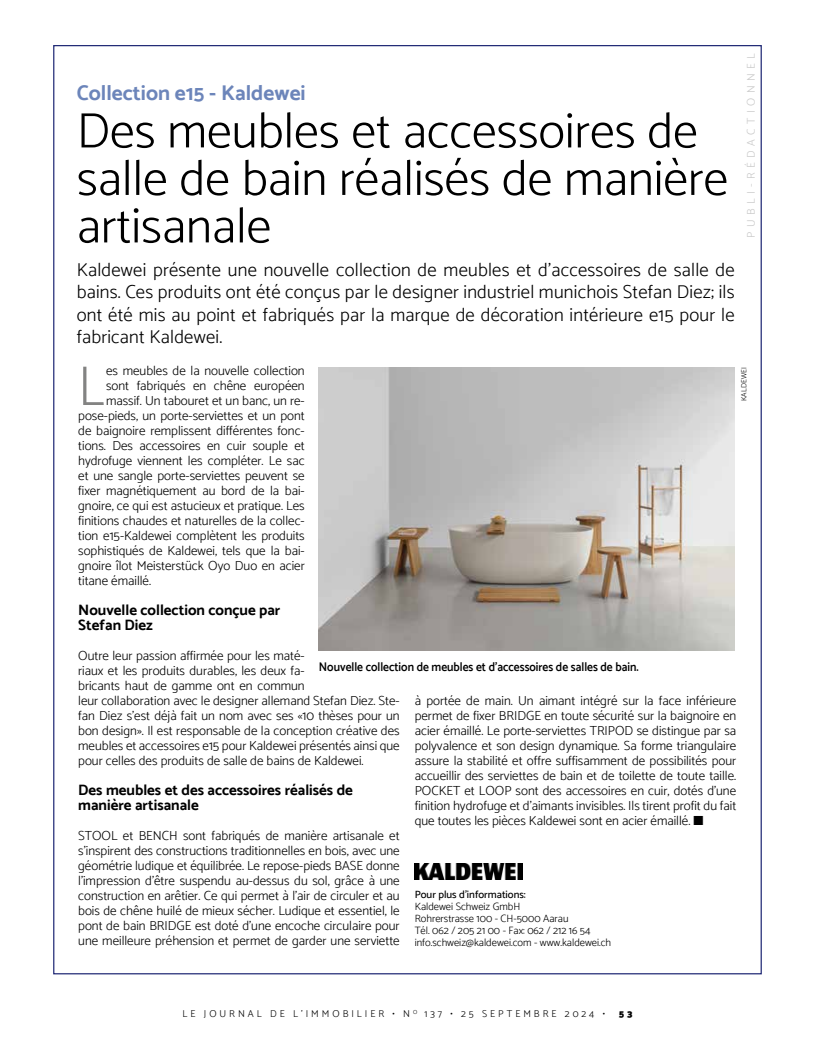
<style>
.page{position:relative;width:815px;height:1063px;background:#fff}
.page>*{position:absolute;margin:0;border:0;box-sizing:border-box;transform-origin:0 0}
.t1{font:300 56.38px "Catamaran";color:#838382;scale:.93 1}
.t2{font:300 50px/47.5px "Catamaran";color:#000}
.t3{font:700 21.25px "Catamaran";color:#6c85ba}
.t4{font:300 18.75px/22.5px "Catamaran";letter-spacing:.01em;color:#000;text-align:justify}
.t5{font:700 15px/15px "Catamaran";color:#000}
.t6{font:300 13.12px/15px "Catamaran";color:#000;text-align:justify}
.t7{font:600 12.5px "Catamaran";color:#000;scale:.92 1}
.t8{font:300 11.25px "Catamaran";letter-spacing:.4em;color:#c8c8c8}
.t9{font:300 10.62px/11.9px "Catamaran";color:#000}
.t10{font:500 10.62px "Catamaran";color:#000}
.t11{font:300 10px "Catamaran";letter-spacing:.3em;color:#000}
.t12{font:900 10px "Catamaran";color:#000}
.t13{font:300 7.5px "Catamaran";letter-spacing:.01em;color:#000}
</style>
<div class="page">
<img style="left:415px;top:863px;width:107px;height:16px">
<img style="left:319px;top:367px;width:416px;height:284px">
<h3 class="t3" style="left:77px;top:80px;width:230px">Collection e15 - Kaldewei</h3>
<h2 class="t2" style="left:77px;top:106px;width:653px">Des meubles et accessoires de salle de bain réalisés de manière artisanale</h2>
<p class="t4" style="left:77px;top:258px;width:659px">Kaldewei présente une nouvelle collection de meubles et d’accessoires de salle de bains. Ces produits ont été conçus par le designer industriel munichois Stefan Diez; ils ont été mis au point et fabriqués par la marque de décoration intérieure e15 pour le fabricant Kaldewei.</p>
<p class="t8" style="left:744px;top:238px;width:187px;rotate:-90deg">PUBLI-RÉDACTIONNEL</p>
<h1 class="t1" style="left:78px;top:353px;width:30px">L</h1>
<p class="t6" style="left:106px;top:363px;width:200px">es meubles de la nouvelle collection</p>
<p class="t13" style="left:739px;top:401px;width:35px;rotate:-90deg">KALDEWEI</p>
<p class="t6" style="left:106px;top:378px;width:200px">sont fabriqués en chêne européen</p>
<p class="t6" style="left:106px;top:393px;width:200px">massif. Un tabouret et un banc, un re-</p>
<p class="t6" style="left:78px;top:408px;width:228px">pose-pieds, un porte-serviettes et un pont</p>
<p class="t6" style="left:78px;top:423px;width:228px">de baignoire remplissent différentes fonc-</p>
<p class="t6" style="left:78px;top:438px;width:228px">tions. Des accessoires en cuir souple et</p>
<p class="t6" style="left:78px;top:453px;width:228px">hydrofuge viennent les compléter. Le sac</p>
<p class="t6" style="left:78px;top:468px;width:228px">et une sangle porte-serviettes peuvent se</p>
<p class="t6" style="left:78px;top:483px;width:228px">fixer magnétiquement au bord de la bai-</p>
<p class="t6" style="left:78px;top:498px;width:228px">gnoire, ce qui est astucieux et pratique. Les</p>
<p class="t6" style="left:78px;top:513px;width:228px">finitions chaudes et naturelles de la collec-</p>
<p class="t6" style="left:78px;top:528px;width:228px">tion e15-Kaldewei complètent les produits</p>
<p class="t6" style="left:78px;top:543px;width:228px">sophistiqués de Kaldewei, tels que la bai-</p>
<p class="t6" style="left:78px;top:558px;width:228px">gnoire îlot Meisterstück Oyo Duo en acier</p>
<p class="t6" style="left:78px;top:573px;width:74px">titane émaillé.</p>
<p class="t5" style="left:78px;top:602px;width:204px">Nouvelle collection conçue par<br>Stefan Diez</p>
<p class="t6" style="left:78px;top:648px;width:323px;text-align:left">Outre leur passion affirmée pour les maté-<br>riaux et les produits durables, les deux fa-<br>bricants haut de gamme ont en commun<br>leur collaboration avec le designer allemand Stefan Diez. Ste&shy;fan Diez s’est déjà fait un nom avec ses «10 thèses pour un bon design». Il est responsable de la conception créative des meubles et accessoires e15 pour Kaldewei présentés ainsi que pour celles des produits de salle de bains de Kaldewei.</p>
<p class="t5" style="left:78px;top:782px;width:276px">Des meubles et des accessoires réalisés de manière artisanale</p>
<p class="t6" style="left:78px;top:828px;width:323px">STOOL et BENCH sont fabriqués de manière artisanale et s’inspirent des constructions traditionnelles en bois, avec une géométrie ludique et équilibrée. Le repose-pieds BASE donne l’impression d’être suspendu au-dessus du sol, grâce à une construction en arêtier. Ce qui permet à l’air de circuler et au bois de chêne huilé de mieux sécher. Ludique et essentiel, le pont de bain BRIDGE est doté d’une encoche circulaire pour une meilleure préhension et permet de garder une serviette</p>
<p class="t7" style="left:319px;top:659px;width:349px">Nouvelle collection de meubles et d’accessoires de salles de bain.</p>
<p class="t6" style="left:415px;top:693px;width:323px">à portée de main. Un aimant intégré sur la face inférieure permet de fixer BRIDGE en toute sécurité sur la baignoire en acier émaillé. Le porte-serviettes TRIPOD se distingue par sa polyvalence et son design dynamique. Sa forme triangulaire assure la stabilité et offre suffisamment de possibilités pour accueillir des serviettes de bain et de toilette de toute taille.<br>POCKET et LOOP sont des accessoires en cuir, dotés d’une finition hydrofuge et d’aimants invisibles. Ils tirent profit du fait que toutes les pièces Kaldewei sont en acier émaillé. ■</p>
<p class="t10" style="left:415px;top:889px;width:113px">Pour plus d’informations:</p>
<p class="t9" style="left:415px;top:901px;width:198px">Kaldewei Schweiz GmbH<br>Rohrerstrasse 100 - CH-5000 Aarau<br>Tél. 062 / 205 21 00 - Fax: 062 / 212 16 54 info.schweiz@kaldewei.com - www.kaldewei.ch</p>
<p class="t11" style="left:183px;top:1008px;width:424px">LE JOURNAL DE L’IMMOBILIER • N <sup>O</sup> 137 • 25 SEPTEMBRE 2024 •</p>
<p class="t12" style="left:619px;top:1008px;width:15px">5 3</p>
</div>
